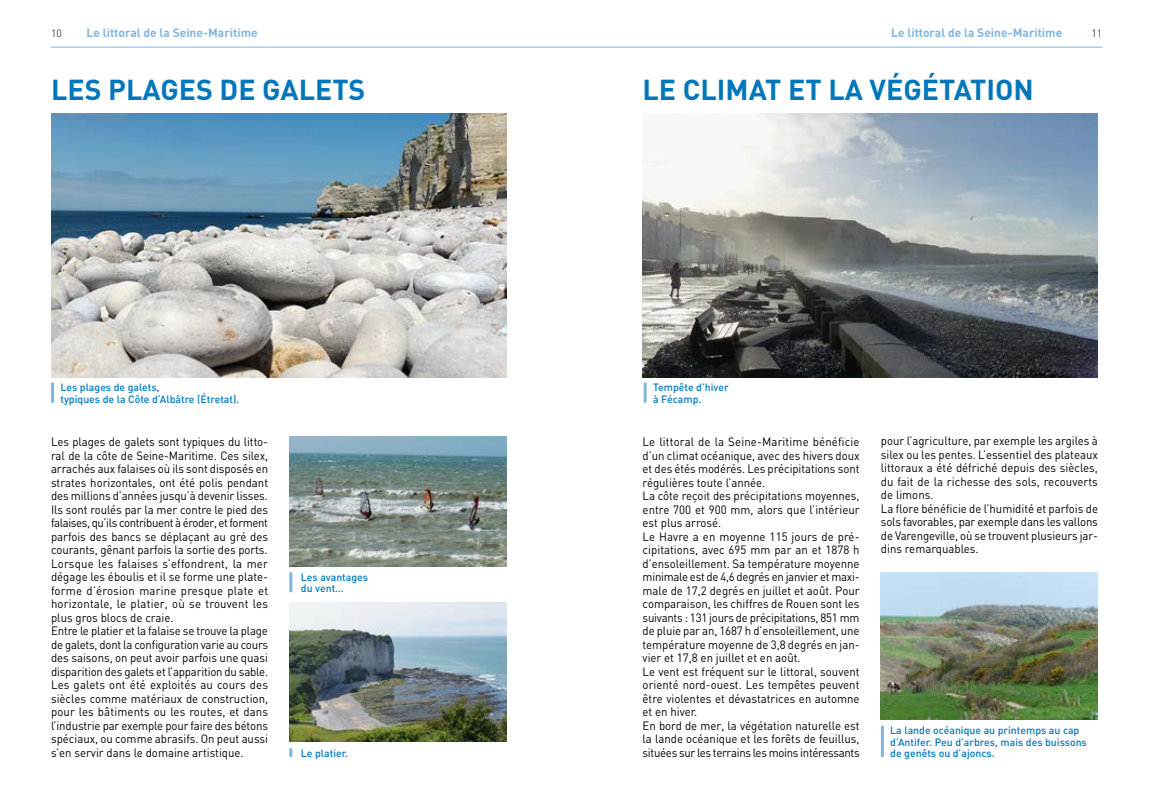
<style>
.page{position:relative;width:1149px;height:808px;background:#fff}
.page>*{position:absolute;margin:0;border:0;box-sizing:border-box;transform-origin:0 0}
.t1{font:700 28.5px "DIN";color:#0077ba}
.t2{font:12px/13.5px "DIN";color:#000;scale:.95 1}
.t3{font:700 12px "DIN";color:#82b5de}
.t4{font:500 10.5px/11.2px "DIN";color:#0077ba}
.t5{font:300 10.5px "DIN";color:#000}
</style>
<div class="page">
<hr style="left:51px;top:47px;width:1050px;height:1px;background:#82b5de">
<img style="left:642px;top:113px;width:455px;height:265px">
<hr style="left:643px;top:383px;width:3px;height:19px;background:#82b5de">
<img style="left:51px;top:113px;width:455px;height:265px">
<hr style="left:51px;top:383px;width:3px;height:20px;background:#82b5de">
<img style="left:289px;top:603px;width:217px;height:139px">
<img style="left:289px;top:437px;width:217px;height:129px">
<svg style="left:289px;top:748px;width:3px;height:9px"></svg>
<hr style="left:289px;top:572px;width:3px;height:20px;background:#82b5de">
<img style="left:880px;top:572px;width:217px;height:147px">
<hr style="left:880px;top:726px;width:3px;height:31px;background:#82b5de">
<p class="t5" style="left:51px;top:27px;width:12px">10</p>
<p class="t3" style="left:87px;top:25px;width:173px">Le littoral de la Seine-Maritime</p>
<p class="t3" style="left:890px;top:25px;width:173px">Le littoral de la Seine-Maritime</p>
<p class="t5" style="left:1090px;top:27px;width:12px">11</p>
<h1 class="t1" style="left:51px;top:71px;width:316px">LES PLAGES DE GALETS</h1>
<p class="t4" style="left:60px;top:382px;width:180px">Les plages de galets,<br>typiques de la Côte d’Albâtre (Étretat).</p>
<p class="t2" style="left:51px;top:435px;width:230px">Les plages de galets sont typiques du litto&shy;ral de la côte de Seine-Maritime. Ces silex, arrachés aux falaises où ils sont disposés en strates horizontales, ont été polis pendant des millions d’années jusqu’à devenir lisses.<br>Ils sont roulés par la mer contre le pied des falaises, qu’ils contribuent à éroder, et forment parfois des bancs se déplaçant au gré des courants, gênant parfois la sortie des ports.<br>Lorsque les falaises s’effondrent, la mer dégage les éboulis et il se forme une plate&shy;forme d’érosion marine presque plate et horizontale, le platier, où se trouvent les plus gros blocs de craie.<br>Entre le platier et la falaise se trouve la plage de galets, dont la configuration varie au cours des saisons, on peut avoir parfois une quasi disparition des galets et l’apparition du sable.<br>Les galets ont été exploités au cours des siècles comme matériaux de construction, pour les bâtiments ou les routes, et dans l’industrie par exemple pour faire des bétons spéciaux, ou comme abrasifs. On peut aussi s’en servir dans le domaine artistique.</p>
<p class="t4" style="left:301px;top:571px;width:69px">Les avantages du vent…</p>
<p class="t4" style="left:301px;top:747px;width:49px">Le platier.</p>
<h1 class="t1" style="left:642px;top:71px;width:392px">LE CLIMAT ET LA VÉGÉTATION</h1>
<p class="t4" style="left:652px;top:381px;width:77px">Tempête d’hiver à Fécamp.</p>
<p class="t2" style="left:642px;top:435px;width:230px">Le littoral de la Seine-Maritime bénéficie d’un climat océanique, avec des hivers doux et des étés modérés. Les précipitations sont régulières toute l’année.<br>La côte reçoit des précipitations moyennes, entre 700 et 900 mm, alors que l’intérieur est plus arrosé.<br>Le Havre a en moyenne 115 jours de pré&shy;cipitations, avec 695 mm par an et 1878 h d’ensoleillement. Sa température moyenne minimale est de 4,6 degrés en janvier et maxi&shy;male de 17,2 degrés en juillet et août. Pour comparaison, les chiffres de Rouen sont les suivants : 131 jours de précipitations, 851 mm de pluie par an, 1687 h d’ensoleillement, une température moyenne de 3,8 degrés en jan&shy;vier et 17,8 en juillet et en août.<br>Le vent est fréquent sur le littoral, souvent orienté nord-ouest. Les tempêtes peuvent être violentes et dévastatrices en automne et en hiver.<br>En bord de mer, la végétation naturelle est la lande océanique et les forêts de feuillus, situées sur les terrains les moins intéressants</p>
<p class="t2" style="left:880px;top:434px;width:230px">pour l’agriculture, par exemple les argiles à silex ou les pentes. L’essentiel des plateaux littoraux a été défriché depuis des siècles, du fait de la richesse des sols, recouverts de limons.<br>La flore bénéficie de l’humidité et parfois de sols favorables, par exemple dans les vallons de Varengeville, où se trouvent plusieurs jar&shy;dins remarquables.</p>
<p class="t4" style="left:890px;top:725px;width:198px">La lande océanique au printemps au cap d’Antifer. Peu d’arbres, mais des buissons de genêts ou d’ajoncs.</p>
</div>
